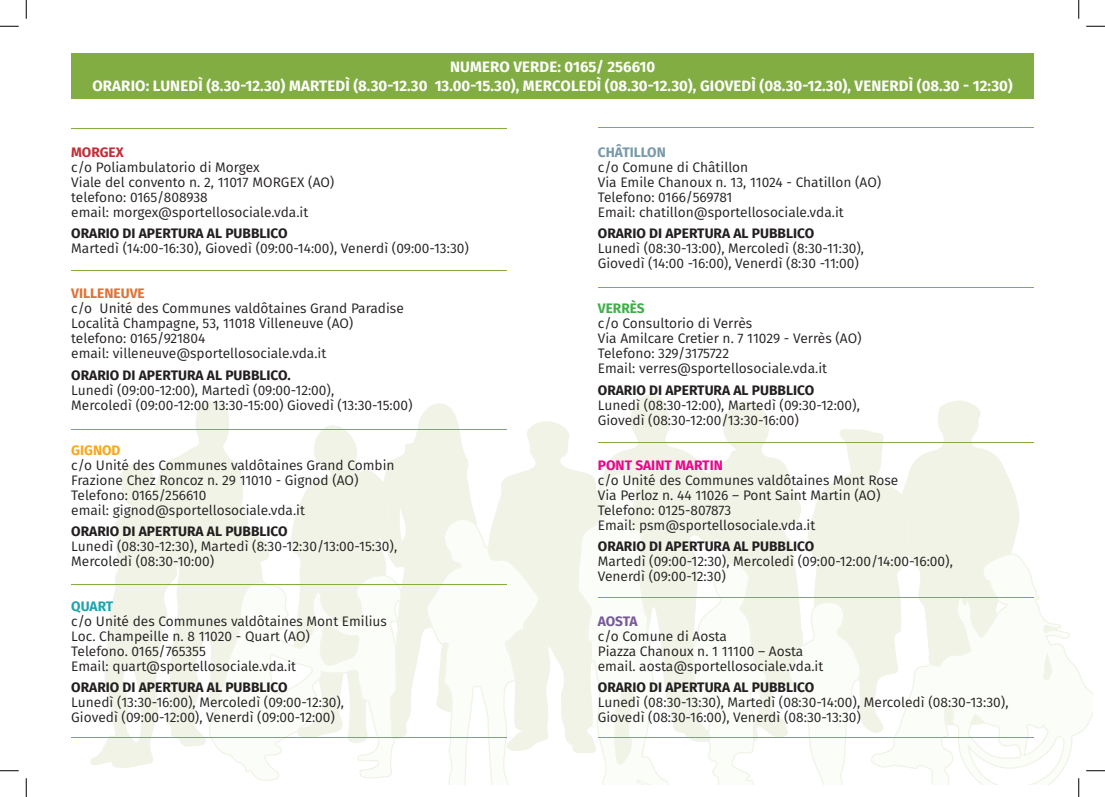
<style>
.page{position:relative;width:1105px;height:797px;background:#fff}
.page>*{position:absolute;margin:0;border:0;box-sizing:border-box;transform-origin:0 0}
.t1{font:700 15px/18.8px "Fira Sans";letter-spacing:.01em;color:#fff;text-align:center}
.t2{font:13.75px/15px "Fira Sans";color:#231f20}
.t3{font:700 13.75px "Fira Sans";color:#231f20}
.t4{font:700 13.75px "Fira Sans";color:#ed028c}
.t5{font:700 13.75px "Fira Sans";color:#df7234}
.t6{font:700 13.75px "Fira Sans";color:#79a}
.t7{font:700 13.75px "Fira Sans";color:#c02f38}
.t8{font:700 13.75px "Fira Sans";color:#f9a71b}
.t9{font:700 13.75px "Fira Sans";color:#40ae49}
.t10{font:700 13.75px "Fira Sans";letter-spacing:-.005em;color:#1ea4af}
.t11{font:700 13.75px "Fira Sans";letter-spacing:-.015em;color:#785a99}
</style>
<div class="page">
<svg style="left:606px;top:394px;width:174px;height:346px;fill:#f0f3e6"></svg>
<svg style="left:1019px;top:557px;width:74px;height:228px"></svg>
<svg style="left:539px;top:421px;width:67px;height:332px;fill:#f0f3e6"></svg>
<svg style="left:165px;top:401px;width:104px;height:345px;fill:#f0f3e6"></svg>
<svg style="left:209px;top:575px;width:82px;height:206px"></svg>
<svg style="left:90px;top:464px;width:88px;height:304px"></svg>
<svg style="left:1044px;top:624px;width:17px;height:8px"></svg>
<svg style="left:691px;top:561px;width:76px;height:224px"></svg>
<svg style="left:1043px;top:654px;width:9px;height:25px"></svg>
<svg style="left:780px;top:401px;width:239px;height:384px"></svg>
<svg style="left:291px;top:403px;width:248px;height:382px"></svg>
<svg style="left:577px;top:473px;width:92px;height:312px"></svg>
<div style="left:71px;top:54px;width:963px;height:45px;background:#81ad43"></div>
<hr style="left:71px;top:270px;width:436px;height:1px;background:#81ad43">
<hr style="left:71px;top:429px;width:436px;height:1px;background:#81ad43">
<hr style="left:71px;top:584px;width:436px;height:1px;background:#81ad43">
<hr style="left:71px;top:737px;width:436px;height:1px;background:#81ad43">
<hr style="left:71px;top:128px;width:436px;height:1px;background:#81ad43">
<hr style="left:598px;top:287px;width:435px;height:1px;background:#81ad43">
<hr style="left:598px;top:442px;width:435px;height:1px;background:#81ad43">
<hr style="left:598px;top:597px;width:436px;height:1px;background:#81ad43">
<hr style="left:598px;top:737px;width:436px;height:1px;background:#81ad43">
<hr style="left:598px;top:127px;width:436px;height:1px;background:#81ad43">
<svg style="left:0;top:25px;width:19px;height:2px"></svg>
<svg style="left:1086px;top:25px;width:19px;height:2px"></svg>
<svg style="left:0;top:770px;width:19px;height:1px"></svg>
<svg style="left:1086px;top:770px;width:19px;height:1px"></svg>
<svg style="left:25px;top:0;width:2px;height:19px"></svg>
<svg style="left:25px;top:778px;width:2px;height:19px"></svg>
<svg style="left:1078px;top:0;width:1px;height:19px"></svg>
<svg style="left:1078px;top:778px;width:1px;height:19px"></svg>
<p class="t1" style="left:92px;top:57px;width:922px">NUMERO VERDE: 0165/ 256610<br>ORARIO: LUNEDÌ (8.30-12.30) MARTEDÌ (8.30-12.30 13.00-15.30), MERCOLEDÌ (08.30-12.30), GIOVEDÌ (08.30-12.30), VENERDÌ (08.30 - 12:30)</p>
<p class="t7" style="left:71px;top:141px;width:54px">MORGEX</p>
<p class="t2" style="left:71px;top:159px;width:265px">c/o Poliambulatorio di Morgex<br>Viale del convento n. 2, 11017 MORGEX (AO) telefono: 0165/808938<br>email: morgex@sportellosociale.vda.it</p>
<p class="t3" style="left:71px;top:222px;width:218px">ORARIO DI APERTURA AL PUBBLICO</p>
<p class="t2" style="left:71px;top:241px;width:399px">Martedì (14:00-16:30), Giovedì (09:00-14:00), Venerdì (09:00-13:30)</p>
<p class="t5" style="left:71px;top:282px;width:75px">VILLENEUVE</p>
<p class="t2" style="left:71px;top:301px;width:334px">c/o Unité des Communes valdôtaines Grand Paradise Località Champagne, 53, 11018 Villeneuve (AO) telefono: 0165/921804<br>email: villeneuve@sportellosociale.vda.it</p>
<p class="t3" style="left:71px;top:363px;width:221px">ORARIO DI APERTURA AL PUBBLICO.</p>
<p class="t2" style="left:71px;top:382px;width:343px">Lunedì (09:00-12:00), Martedì (09:00-12:00),<br>Mercoledì (09:00-12:00 13:30-15:00) Giovedì (13:30-15:00)</p>
<p class="t8" style="left:71px;top:438px;width:51px">GIGNOD</p>
<p class="t2" style="left:71px;top:457px;width:325px">c/o Unité des Communes valdôtaines Grand Combin Frazione Chez Roncoz n. 29 11010 - Gignod (AO)<br>Telefono: 0165/256610<br>email: gignod@sportellosociale.vda.it</p>
<p class="t3" style="left:71px;top:519px;width:218px">ORARIO DI APERTURA AL PUBBLICO</p>
<p class="t2" style="left:71px;top:538px;width:327px">Lunedì (08:30-12:30), Martedì (8:30-12:30/13:00-15:30),<br>Mercoledì (08:30-10:00)</p>
<p class="t10" style="left:71px;top:594px;width:44px">QUART</p>
<p class="t2" style="left:71px;top:613px;width:317px">c/o Unité des Communes valdôtaines Mont Emilius Loc. Champeille n. 8 11020 - Quart (AO)<br>Telefono. 0165/765355<br>Email: quart@sportellosociale.vda.it</p>
<p class="t3" style="left:71px;top:676px;width:218px">ORARIO DI APERTURA AL PUBBLICO</p>
<p class="t2" style="left:71px;top:694px;width:274px">Lunedì (13:30-16:00), Mercoledì (09:00-12:30),<br>Giovedì (09:00-12:00), Venerdì (09:00-12:00)</p>
<p class="t6" style="left:598px;top:141px;width:70px">CHÂTILLON</p>
<p class="t2" style="left:598px;top:159px;width:285px">c/o Comune di Châtillon<br>Via Emile Chanoux n. 13, 11024 - Chatillon (AO)<br>Telefono: 0166/569781<br>Email: chatillon@sportellosociale.vda.it</p>
<p class="t3" style="left:598px;top:222px;width:218px">ORARIO DI APERTURA AL PUBBLICO</p>
<p class="t2" style="left:598px;top:241px;width:268px">Lunedì (08:30-13:00), Mercoledì (8:30-11:30),<br>Giovedì (14:00 -16:00), Venerdì (8:30 -11:00)</p>
<p class="t9" style="left:598px;top:297px;width:48px">VERRÈS</p>
<p class="t2" style="left:598px;top:316px;width:265px">c/o Consultorio di Verrès<br>Via Amilcare Cretier n. 7 11029 - Verrès (AO)<br>Telefono: 329/3175722<br>Email: verres@sportellosociale.vda.it</p>
<p class="t3" style="left:598px;top:378px;width:218px">ORARIO DI APERTURA AL PUBBLICO</p>
<p class="t2" style="left:598px;top:397px;width:263px">Lunedì (08:30-12:00), Martedì (09:30-12:00),<br>Giovedì (08:30-12:00/13:30-16:00)</p>
<p class="t4" style="left:598px;top:453px;width:126px">PONT SAINT MARTIN</p>
<p class="t2" style="left:598px;top:472px;width:302px">c/o Unité des Communes valdôtaines Mont Rose Via Perloz n. 44 11026 – Pont Saint Martin (AO)<br>Telefono: 0125-807873<br>Email: psm@sportellosociale.vda.it</p>
<p class="t3" style="left:598px;top:534px;width:218px">ORARIO DI APERTURA AL PUBBLICO</p>
<p class="t2" style="left:598px;top:553px;width:357px">Martedì (09:00-12:30), Mercoledì (09:00-12:00/14:00-16:00),<br>Venerdì (09:00-12:30)</p>
<p class="t11" style="left:598px;top:609px;width:41px">AOSTA</p>
<p class="t2" style="left:598px;top:628px;width:227px">c/o Comune di Aosta<br>Piazza Chanoux n. 1 11100 – Aosta email. aosta@sportellosociale.vda.it</p>
<p class="t3" style="left:598px;top:676px;width:218px">ORARIO DI APERTURA AL PUBBLICO</p>
<p class="t2" style="left:598px;top:694px;width:412px">Lunedì (08:30-13:30), Martedì (08:30-14:00), Mercoledì (08:30-13:30),<br>Giovedì (08:30-16:00), Venerdì (08:30-13:30)</p>
</div>
